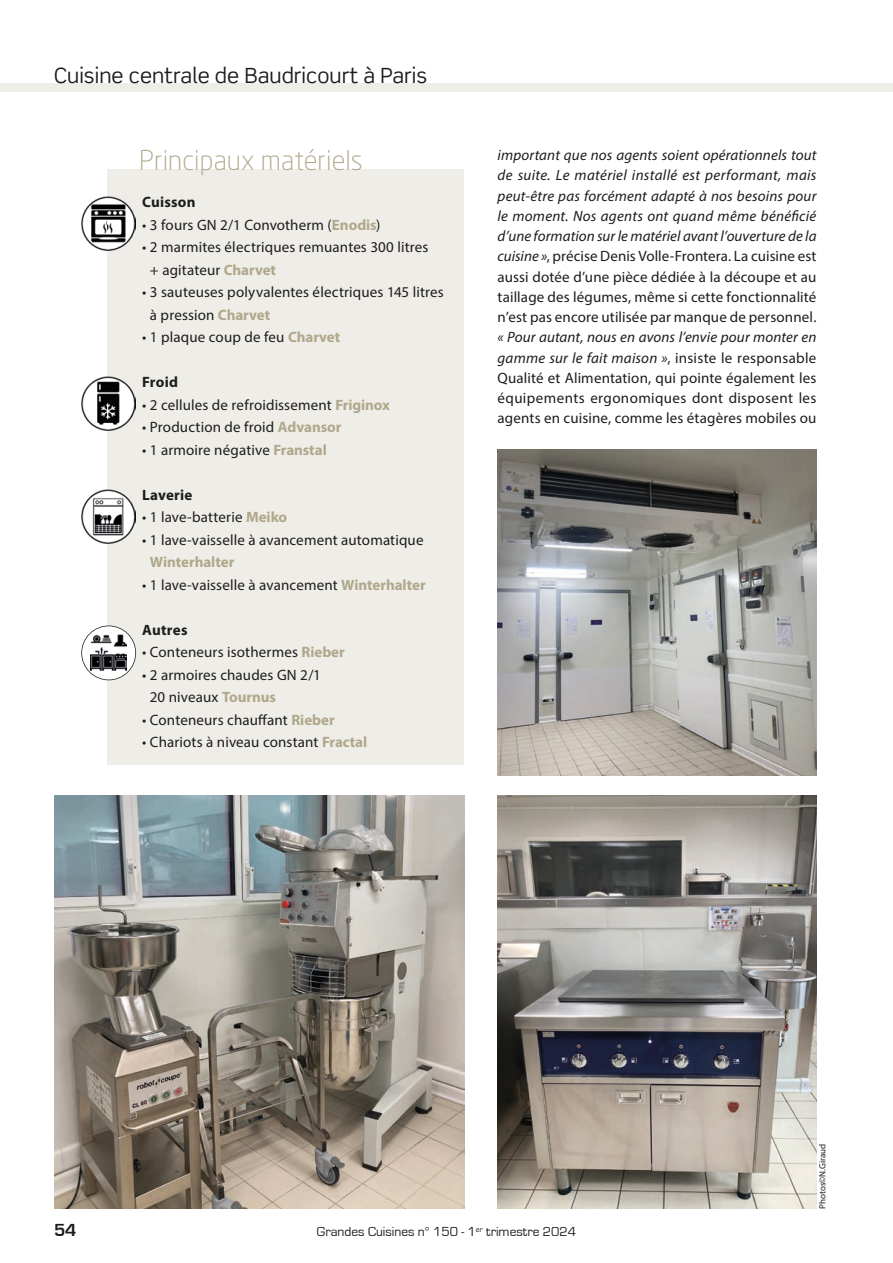
<style>
.page{position:relative;width:893px;height:1263px;background:#fff}
.page>*{position:absolute;margin:0;border:0;box-sizing:border-box;transform-origin:0 0}
.t1{font:300 27px "Neo Sans Std";color:#afa88a}
.t2{font:21px "Scene Std";color:#1d1d1b}
.t3{font:700 18px "Eurostile";color:#1d1d1b}
.t4{font:15px/20.2px "Myriad Pro";letter-spacing:.01em;color:#1d1d1b}
.t5{font:italic 15px/20.2px "Myriad Pro";letter-spacing:.005em;color:#1d1d1b;text-align:justify}
.t6{font:700 15px "Myriad Pro";letter-spacing:.015em;color:#1d1d1b}
.t7{font:700 15px "Myriad Pro";letter-spacing:-.005em;color:#afa88a}
.t8{font:13.5px "Eurostile";color:#1d1d1b}
.t9{font:9px "Myriad Pro";color:#1d1d1b}
.s1{font-weight:700;color:#afa88a}
.s2{font-style:normal}
.s3{font-style:italic}
</style>
<div class="page">
<img style="left:54px;top:796px;width:410px;height:413px">
<div style="left:0;top:83px;width:893px;height:8px;background:#efede8"></div>
<div style="left:108px;top:169px;width:356px;height:596px;background:#efede8"></div>
<img style="left:81px;top:196px;width:54px;height:54px">
<img style="left:81px;top:376px;width:54px;height:54px">
<img style="left:81px;top:490px;width:54px;height:54px">
<svg style="left:81px;top:625px;width:55px;height:55px"></svg>
<img style="left:497px;top:449px;width:319px;height:326px">
<img style="left:497px;top:796px;width:319px;height:413px">
<h2 class="t2" style="left:54px;top:62px;width:375px">Cuisine centrale de Baudricourt à Paris</h2>
<h1 class="t1" style="left:139px;top:144px;width:225px">Principaux matériels</h1>
<p class="t6" style="left:142px;top:193px;width:55px">Cuisson</p>
<p class="t4" style="left:142px;top:215px;width:240px">• 3 fours GN 2/1 Convotherm (<span class="s1">Enodis</span>)</p>
<p class="t4" style="left:150px;top:236px;width:280px;line-height:22.5px;text-indent:-8px">• 2 marmites électriques remuantes 300 litres + agitateur <span class="s1">Charvet</span></p>
<p class="t4" style="left:150px;top:281px;width:295px;line-height:22.5px;text-indent:-8px">• 3 sauteuses polyvalentes électriques 145 litres à pression <span class="s1">Charvet</span></p>
<p class="t4" style="left:142px;top:327px;width:200px">• 1 plaque coup de feu <span class="s1">Charvet</span></p>
<p class="t6" style="left:142px;top:373px;width:37px">Froid</p>
<p class="t4" style="left:142px;top:395px;width:249px">• 2 cellules de refroidissement <span class="s1">Friginox</span></p>
<p class="t4" style="left:142px;top:417px;width:201px">• Production de froid <span class="s1">Advansor</span></p>
<p class="t4" style="left:142px;top:440px;width:186px">• 1 armoire négative <span class="s1">Franstal</span></p>
<p class="t6" style="left:142px;top:485px;width:52px">Laverie</p>
<p class="t4" style="left:142px;top:507px;width:147px">• 1 lave-batterie <span class="s1">Meiko</span></p>
<p class="t4" style="left:142px;top:530px;width:283px">• 1 lave-vaisselle à avancement automatique</p>
<p class="t7" style="left:150px;top:553px;width:86px">Winterhalter</p>
<p class="t4" style="left:142px;top:575px;width:285px">• 1 lave-vaisselle à avancement <span class="s1">Winterhalter</span></p>
<p class="t6" style="left:142px;top:620px;width:47px">Autres</p>
<p class="t4" style="left:142px;top:642px;width:204px">• Conteneurs isothermes <span class="s1">Rieber</span></p>
<p class="t4" style="left:150px;top:663px;width:173px;line-height:22.5px;text-indent:-8px">• 2 armoires chaudes GN 2/1<br>20 niveaux <span class="s1">Tournus</span></p>
<p class="t4" style="left:142px;top:710px;width:194px">• Conteneurs chauffant <span class="s1">Rieber</span></p>
<p class="t4" style="left:142px;top:732px;width:227px">• Chariots à niveau constant <span class="s1">Fractal</span></p>
<p class="t5" style="left:497px;top:145px;width:320px">important que nos agents soient opérationnels tout de suite. Le matériel installé est performant, mais peut-être pas forcément adapté à nos besoins pour le moment. Nos agents ont quand même bénéficié d’une formation sur le matériel avant l’ouverture de la cuisine »<span class="s2">, précise Denis Volle-Frontera. La cuisine est aussi dotée d’une pièce dédiée à la découpe et au taillage des légumes, même si cette fonctionnalité n’est pas encore utilisée par manque de personnel.</span></p>
<p class="t4" style="left:497px;top:327px;width:320px;text-align:justify"><span class="s3">« Pour autant, nous en avons l’envie pour monter en gamme sur le fait maison »</span>, insiste le responsable Qualité et Alimentation, qui pointe également les équipements ergonomiques dont disposent les agents en cuisine, comme les étagères mobiles ou</p>
<p class="t9" style="left:817px;top:1209px;width:67px;rotate:-90deg">Photos©N.Giraud</p>
<p class="t3" style="left:54px;top:1222px;width:24px">54</p>
<p class="t8" style="left:317px;top:1225px;width:260px">Grandes Cuisines n° 150 - 1<sup>er</sup> trimestre 2024</p>
</div>
